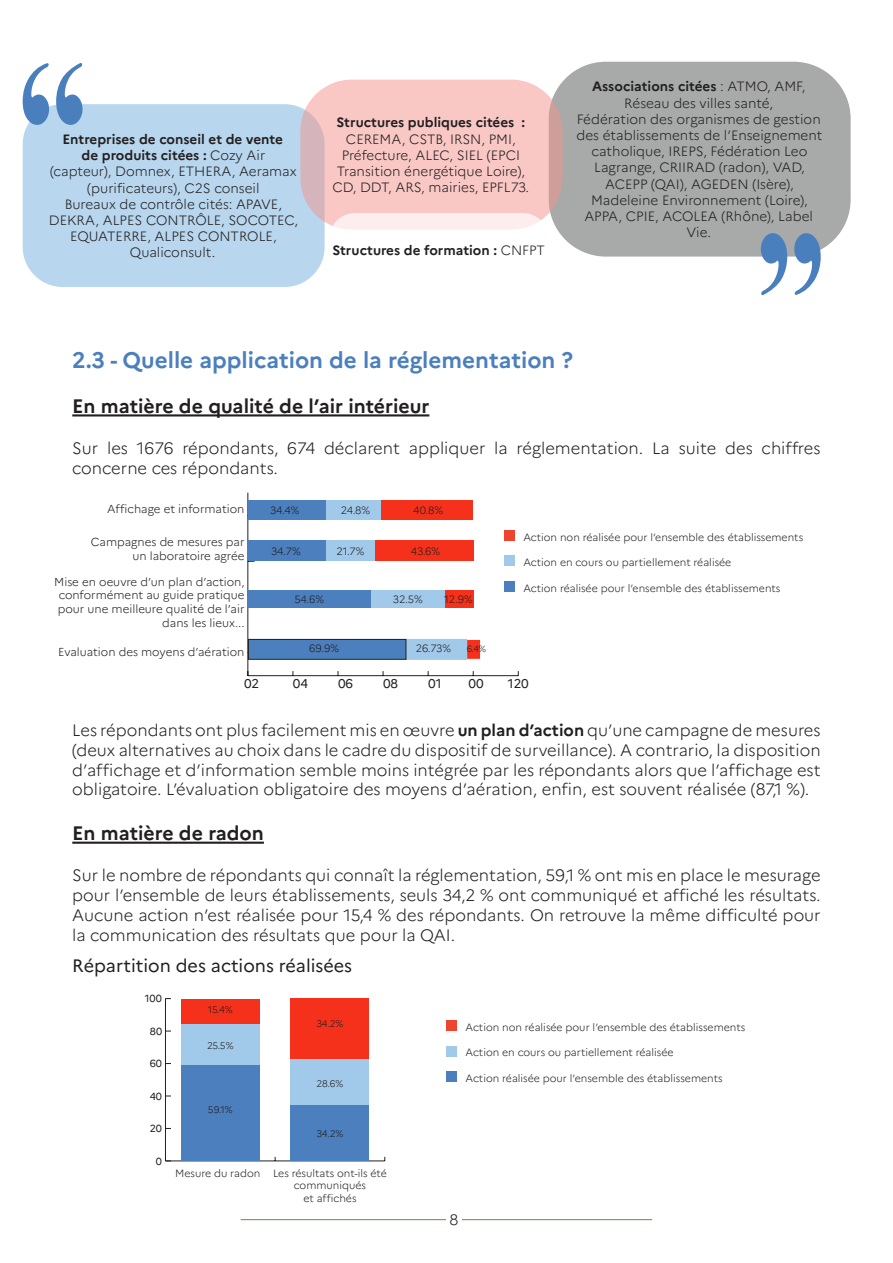
<style>
.page{position:relative;width:893px;height:1263px;background:#fff}
.page>*{position:absolute;margin:0;border:0;box-sizing:border-box;transform-origin:0 0}
.t1{font:700 22.5px "Marianne";color:#4b7fbd}
.t2{font:700 19.5px "Marianne";color:#231f20}
.t3{font:18px "Marianne";color:#231f20}
.t4{font:300 16.5px/19.8px "Marianne";color:#231f20;text-align:justify}
.t5{font:300 15px "Marianne";color:#231f20}
.t6{font:300 13.5px/16.2px "Marianne";color:#231f20;text-align:center}
.t7{font:700 13.5px "Marianne";color:#231f20}
.t8{font:12.75px "Marianne";color:#231f20}
.t9{font:300 11.55px "Marianne";color:#231f20}
.t10{font:300 10.5px "Marianne";color:#231f20}
.t11{font:10.35px "Marianne";color:#231f20}
.t12{font:300 9.6px "Marianne";letter-spacing:-.02em;color:#231f20}
.t13{font:300 9px "Marianne";color:#231f20}
.s1{font-weight:700}
.s2{font-weight:300}
</style>
<div class="page">
<hr style="left:241px;top:1219px;width:411px;height:1px;background:#5c8f4a">
<div style="left:446px;top:1213px;width:15px;height:12px;background:#fff"></div>
<div style="left:549px;top:62px;width:302px;height:195px;background:#a7aaa9;border-radius:57px"></div>
<div style="left:23px;top:104px;width:302px;height:183px;background:#b8d6ed;border-radius:40px"></div>
<hr style="left:72px;top:414px;width:357px;height:2px;background:#231f20">
<hr style="left:72px;top:842px;width:192px;height:2px;background:#231f20">
<hr style="left:165px;top:1161px;width:220px;height:1px;background:#231f20">
<hr style="left:165px;top:998px;width:1px;height:163px;background:#231f20">
<div style="left:181px;top:998px;width:79px;height:25px;background:#f5311b"></div>
<div style="left:181px;top:1024px;width:79px;height:41px;background:#a1c9ea"></div>
<div style="left:181px;top:1065px;width:79px;height:96px;background:#4b7fbd"></div>
<div style="left:290px;top:998px;width:79px;height:61px;background:#f5311b"></div>
<div style="left:290px;top:1059px;width:79px;height:46px;background:#a1c9ea"></div>
<div style="left:290px;top:1105px;width:79px;height:56px;background:#4b7fbd"></div>
<div style="left:446px;top:1020px;width:11px;height:11px;background:#ef4530"></div>
<div style="left:446px;top:1046px;width:11px;height:10px;background:#a1c9ea"></div>
<div style="left:446px;top:1071px;width:11px;height:11px;background:#4b7fbd"></div>
<div style="left:504px;top:530px;width:11px;height:11px;background:#ef4530"></div>
<div style="left:504px;top:556px;width:11px;height:10px;background:#a1c9ea"></div>
<div style="left:504px;top:581px;width:11px;height:10px;background:#4b7fbd"></div>
<hr style="left:248px;top:675px;width:270px;height:1px;background:#231f20">
<hr style="left:248px;top:493px;width:1px;height:183px;background:#231f20">
<div style="left:466px;top:639px;width:15px;height:20px;background:#f5311b;border:1px solid #fff"></div>
<div style="left:406px;top:639px;width:61px;height:20px;background:#a1c9ea"></div>
<div style="left:248px;top:639px;width:158px;height:20px;background:#4b7fbd"></div>
<div style="left:248px;top:639px;width:158px;height:20px;border:1px solid #231f20"></div>
<div style="left:381px;top:500px;width:92px;height:19px;background:#f5311b"></div>
<div style="left:325px;top:500px;width:56px;height:19px;background:#a1c9ea"></div>
<div style="left:248px;top:500px;width:77px;height:19px;background:#4b7fbd"></div>
<div style="left:375px;top:541px;width:98px;height:20px;background:#f5311b"></div>
<div style="left:326px;top:541px;width:49px;height:20px;background:#a1c9ea"></div>
<div style="left:248px;top:541px;width:78px;height:20px;background:#4b7fbd"></div>
<div style="left:444px;top:590px;width:29px;height:18px;background:#f5311b"></div>
<div style="left:371px;top:590px;width:73px;height:18px;background:#a1c9ea"></div>
<div style="left:248px;top:590px;width:123px;height:18px;background:#4b7fbd"></div>
<svg style="left:23px;top:63px;width:61px;height:62px"></svg>
<svg style="left:760px;top:233px;width:61px;height:63px"></svg>
<svg style="left:300px;top:80px;width:263px;height:150px;fill:#f9c8c5"></svg>
<div style="left:329px;top:213px;width:220px;height:74px;background:linear-gradient(to bottom,#fef3f2,#fff);border-radius:26px"></div>
<p class="t6" style="left:50px;top:130px;width:248px"><span class="s1">Entreprises de conseil et de vente<br>de produits citées :</span> Cozy Air (capteur), Domnex, ETHERA, Aeramax (purificateurs), C2S conseil</p>
<p class="t6" style="left:49px;top:195px;width:251px">Bureaux de contrôle cités: APAVE,<br>DEKRA, ALPES CONTRÔLE, SOCOTEC,<br>EQUATERRE, ALPES CONTROLE,<br>Qualiconsult.</p>
<p class="t6" style="left:333px;top:113px;width:198px"><span class="s1">Structures publiques citées :<br></span>CEREMA, CSTB, IRSN, PMI,<br>Préfecture, ALEC, SIEL (EPCI<br>Transition énergétique Loire),<br>CD, DDT, ARS, mairies, EPFL73.</p>
<p class="t7" style="left:332px;top:240px;width:214px">Structures de formation : <span class="s2">CNFPT</span></p>
<p class="t6" style="left:592px;top:77px;width:215px"><span class="s1">Associations citées</span> : ATMO, AMF,<br>Réseau des villes santé,</p>
<p class="t6" style="left:576px;top:110px;width:248px">Fédération des organismes de gestion des établissements de l’Enseignement catholique, IREPS, Fédération Leo<br>Lagrange, CRIIRAD (radon), VAD,<br>ACEPP (QAI), AGEDEN (Isère),<br>Madeleine Environnement (Loire),<br>APPA, CPIE, ACOLEA (Rhône), Label<br>Vie.</p>
<p class="t1" style="left:72px;top:343px;width:502px">2.3 - Quelle application de la réglementation ?</p>
<p class="t2" style="left:72px;top:391px;width:359px">En matière de qualité de l’air intérieur</p>
<p class="t4" style="left:72px;top:437px;width:750px">Sur les 1676 répondants, 674 déclarent appliquer la réglementation. La suite des chiffres concerne ces répondants.</p>
<p class="t9" style="left:107px;top:500px;width:139px">Affichage et information</p>
<p class="t9" style="left:91px;top:533px;width:155px">Campagnes de mesures par</p>
<p class="t9" style="left:132px;top:547px;width:114px">un laboratoire agrée</p>
<p class="t9" style="left:54px;top:573px;width:192px">Mise en oeuvre d’un plan d’action,</p>
<p class="t9" style="left:59px;top:586px;width:187px">conformément au guide pratique</p>
<p class="t9" style="left:58px;top:600px;width:188px">pour une meilleure qualité de l’air</p>
<p class="t9" style="left:162px;top:614px;width:84px">dans les lieux...</p>
<p class="t9" style="left:58px;top:643px;width:188px">Evaluation des moyens d’aération</p>
<p class="t10" style="left:270px;top:502px;width:31px">34.4%</p>
<p class="t10" style="left:341px;top:502px;width:31px">24.8%</p>
<p class="t10" style="left:413px;top:502px;width:31px">40.8%</p>
<p class="t10" style="left:271px;top:543px;width:31px">34.7%</p>
<p class="t10" style="left:336px;top:543px;width:30px">21.7%</p>
<p class="t10" style="left:411px;top:543px;width:31px">43.6%</p>
<p class="t10" style="left:294px;top:591px;width:31px">54.6%</p>
<p class="t10" style="left:393px;top:591px;width:31px">32.5%</p>
<p class="t10" style="left:444px;top:591px;width:30px">12.9%</p>
<p class="t10" style="left:309px;top:640px;width:31px">69.9%</p>
<p class="t10" style="left:416px;top:640px;width:37px">26.73%</p>
<p class="t13" style="left:467px;top:642px;width:21px">6.4%</p>
<p class="t10" style="left:523px;top:529px;width:281px">Action non réalisée pour l’ensemble des établissements</p>
<p class="t10" style="left:523px;top:554px;width:210px">Action en cours ou partiellement réalisée</p>
<p class="t10" style="left:523px;top:580px;width:259px">Action réalisée pour l’ensemble des établissements</p>
<p class="t8" style="left:244px;top:674px;width:17px">02</p>
<p class="t8" style="left:293px;top:674px;width:17px">04</p>
<p class="t8" style="left:338px;top:674px;width:17px">06</p>
<p class="t8" style="left:383px;top:674px;width:17px">08</p>
<p class="t8" style="left:428px;top:674px;width:15px">01</p>
<p class="t8" style="left:468px;top:674px;width:17px">00</p>
<p class="t8" style="left:508px;top:674px;width:22px">120</p>
<p class="t4" style="left:72px;top:719px;width:750px">Les répondants ont plus facilement mis en œuvre <span class="s1">un plan d’action</span> qu’une campagne de mesures (deux alternatives au choix dans le cadre du dispositif de surveillance). A contrario, la disposition d’affichage et d’information semble moins intégrée par les répondants alors que l’affichage est obligatoire. L’évaluation obligatoire des moyens d’aération, enfin, est souvent réalisée (87,1 %).</p>
<p class="t2" style="left:72px;top:818px;width:193px">En matière de radon</p>
<p class="t4" style="left:72px;top:864px;width:750px">Sur le nombre de répondants qui connaît la réglementation, 59,1 % ont mis en place le mesurage pour l’ensemble de leurs établissements, seuls 34,2 % ont communiqué et affiché les résultats.<br>Aucune action n’est réalisée pour 15,4 % des répondants. On retrouve la même difficulté pour la communication des résultats que pour la QAI.</p>
<p class="t3" style="left:72px;top:952px;width:281px">Répartition des actions réalisées</p>
<p class="t11" style="left:145px;top:991px;width:19px">100</p>
<p class="t11" style="left:150px;top:1023px;width:14px">80</p>
<p class="t11" style="left:150px;top:1056px;width:14px">60</p>
<p class="t11" style="left:150px;top:1088px;width:14px">40</p>
<p class="t11" style="left:150px;top:1121px;width:14px">20</p>
<p class="t11" style="left:156px;top:1153px;width:8px">0</p>
<p class="t12" style="left:208px;top:1002px;width:26px">15.4%</p>
<p class="t12" style="left:207px;top:1039px;width:28px">25.5%</p>
<p class="t12" style="left:208px;top:1102px;width:26px">59.1%</p>
<p class="t12" style="left:316px;top:1016px;width:29px">34.2%</p>
<p class="t12" style="left:317px;top:1076px;width:28px">28.6%</p>
<p class="t12" style="left:316px;top:1126px;width:29px">34.2%</p>
<p class="t10" style="left:175px;top:1165px;width:87px">Mesure du radon</p>
<p class="t10" style="left:273px;top:1165px;width:115px">Les résultats ont-ils été</p>
<p class="t10" style="left:294px;top:1177px;width:74px">communiqués</p>
<p class="t10" style="left:303px;top:1190px;width:55px">et affichés</p>
<p class="t10" style="left:465px;top:1019px;width:281px">Action non réalisée pour l’ensemble des établissements</p>
<p class="t10" style="left:465px;top:1044px;width:210px">Action en cours ou partiellement réalisée</p>
<p class="t10" style="left:465px;top:1070px;width:259px">Action réalisée pour l’ensemble des établissements</p>
<p class="t5" style="left:449px;top:1208px;width:10px">8</p>
</div>
